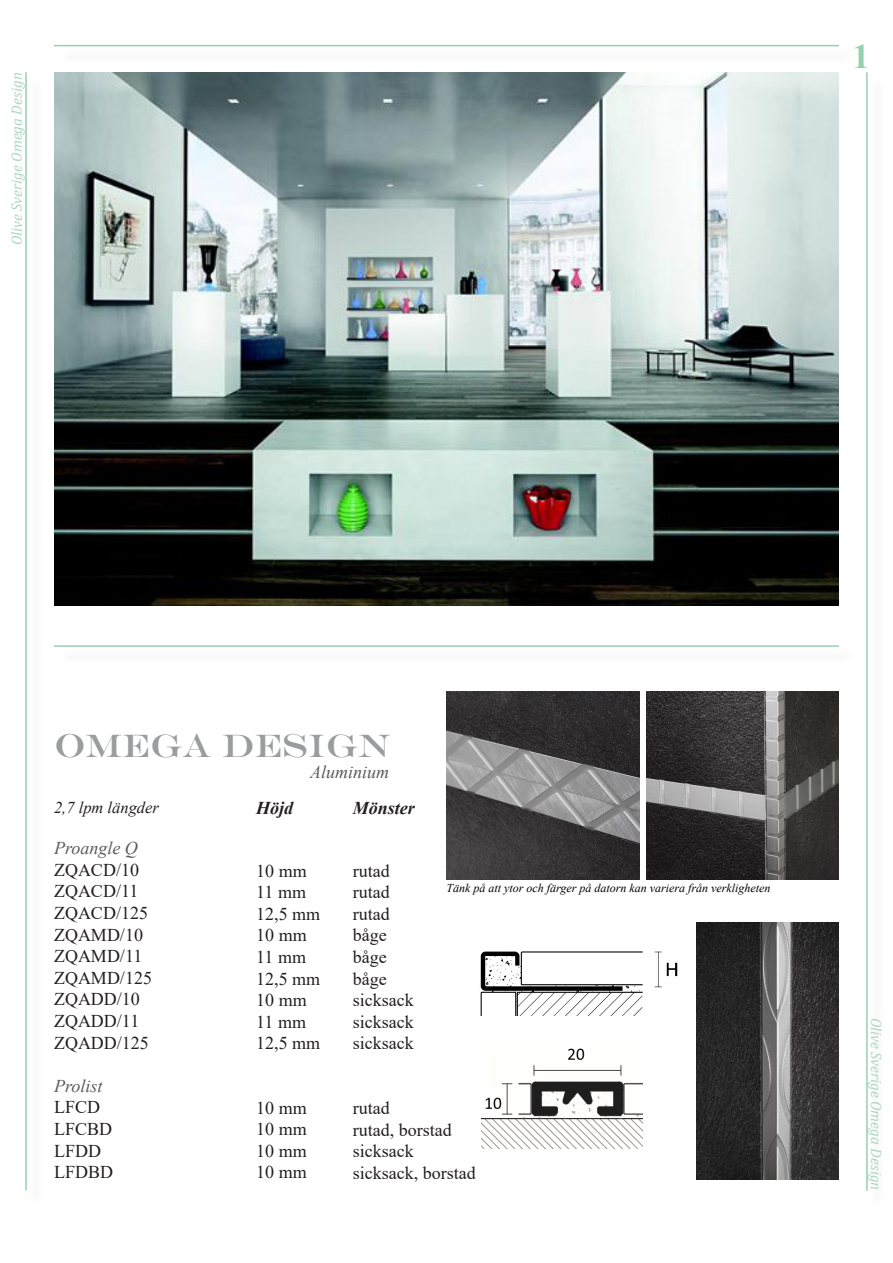
<style>
.page{position:relative;width:893px;height:1263px;background:#fff}
.page>*{position:absolute;margin:0;border:0;box-sizing:border-box;transform-origin:0 0}
.t1{font:700 34.5px "Times New Roman";color:#97d0ae}
.t2{font:33px "Engravers";color:#9a9c9d}
.t3{font:18px "Times New Roman";color:#231f20}
.t4{font:italic 18px "Times New Roman";color:#5a5a5d}
.t5{font:italic 700 18px "Times New Roman";color:#231f20}
.t6{font:italic 16.5px "Times New Roman";color:#231f20}
.t7{font:italic 15px "Cambria";color:#add9bd}
.t8{font:italic 12px "Times New Roman";color:#000}
</style>
<div class="page">
<hr style="left:54px;top:645px;width:785px;height:2px;background:#97d0ae">
<hr style="left:54px;top:45px;width:785px;height:1px;background:#97d0ae">
<hr style="left:25px;top:72px;width:2px;height:1118px;background:#97d0ae">
<hr style="left:866px;top:72px;width:2px;height:1119px;background:#97d0ae">
<img style="left:54px;top:72px;width:785px;height:534px">
<img style="left:480px;top:951px;width:198px;height:65px">
<img style="left:482px;top:1048px;width:161px;height:100px">
<img style="left:697px;top:922px;width:142px;height:257px">
<img style="left:446px;top:691px;width:193px;height:188px">
<img style="left:646px;top:691px;width:193px;height:188px">
<p class="t7" style="left:6px;top:245px;width:174px;rotate:-90deg">Olive Sverige Omega Design</p>
<p class="t1" style="left:853px;top:31px;width:19px">1</p>
<p class="t2" style="left:54px;top:726px;width:338px">OMEGA DESIGN</p>
<p class="t4" style="left:310px;top:760px;width:81px">Aluminium</p>
<p class="t6" style="left:54px;top:796px;width:106px">2,7 lpm längder</p>
<p class="t4" style="left:54px;top:836px;width:85px">Proangle Q</p>
<p class="t3" style="left:54px;top:857px;width:86px">ZQACD/10</p>
<p class="t3" style="left:54px;top:879px;width:86px">ZQACD/11</p>
<p class="t3" style="left:54px;top:900px;width:95px">ZQACD/125</p>
<p class="t3" style="left:54px;top:922px;width:90px">ZQAMD/10</p>
<p class="t3" style="left:54px;top:943px;width:90px">ZQAMD/11</p>
<p class="t3" style="left:54px;top:965px;width:99px">ZQAMD/125</p>
<p class="t3" style="left:54px;top:987px;width:87px">ZQADD/10</p>
<p class="t3" style="left:54px;top:1008px;width:87px">ZQADD/11</p>
<p class="t3" style="left:54px;top:1030px;width:96px">ZQADD/125</p>
<p class="t4" style="left:54px;top:1073px;width:50px">Prolist</p>
<p class="t3" style="left:54px;top:1095px;width:48px">LFCD</p>
<p class="t3" style="left:54px;top:1116px;width:60px">LFCBD</p>
<p class="t3" style="left:54px;top:1138px;width:48px">LFDD</p>
<p class="t3" style="left:54px;top:1159px;width:61px">LFDBD</p>
<p class="t5" style="left:256px;top:795px;width:39px">Höjd</p>
<p class="t5" style="left:353px;top:795px;width:64px">Mönster</p>
<p class="t3" style="left:353px;top:858px;width:38px">rutad</p>
<p class="t3" style="left:353px;top:879px;width:38px">rutad</p>
<p class="t3" style="left:353px;top:901px;width:38px">rutad</p>
<p class="t3" style="left:353px;top:923px;width:35px">båge</p>
<p class="t3" style="left:353px;top:944px;width:35px">båge</p>
<p class="t3" style="left:353px;top:966px;width:35px">båge</p>
<p class="t3" style="left:353px;top:987px;width:62px">sicksack</p>
<p class="t3" style="left:353px;top:1009px;width:62px">sicksack</p>
<p class="t3" style="left:353px;top:1031px;width:62px">sicksack</p>
<p class="t3" style="left:256px;top:858px;width:52px">10 mm</p>
<p class="t3" style="left:256px;top:879px;width:51px">11 mm</p>
<p class="t3" style="left:256px;top:901px;width:66px">12,5 mm</p>
<p class="t3" style="left:256px;top:923px;width:52px">10 mm</p>
<p class="t3" style="left:256px;top:944px;width:51px">11 mm</p>
<p class="t3" style="left:256px;top:966px;width:66px">12,5 mm</p>
<p class="t3" style="left:256px;top:987px;width:52px">10 mm</p>
<p class="t3" style="left:256px;top:1009px;width:51px">11 mm</p>
<p class="t3" style="left:256px;top:1031px;width:66px">12,5 mm</p>
<p class="t8" style="left:446px;top:879px;width:325px">Tänk på att ytor och färger på datorn kan variera från verkligheten</p>
<p class="t3" style="left:256px;top:1095px;width:52px">10 mm</p>
<p class="t3" style="left:256px;top:1116px;width:52px">10 mm</p>
<p class="t3" style="left:256px;top:1138px;width:52px">10 mm</p>
<p class="t3" style="left:256px;top:1160px;width:52px">10 mm</p>
<p class="t3" style="left:353px;top:1095px;width:38px">rutad</p>
<p class="t3" style="left:353px;top:1117px;width:100px">rutad, borstad</p>
<p class="t3" style="left:353px;top:1139px;width:62px">sicksack</p>
<p class="t3" style="left:353px;top:1160px;width:124px">sicksack, borstad</p>
<p class="t7" style="left:887px;top:1017px;width:174px;rotate:90deg">Olive Sverige Omega Design</p>
</div>
